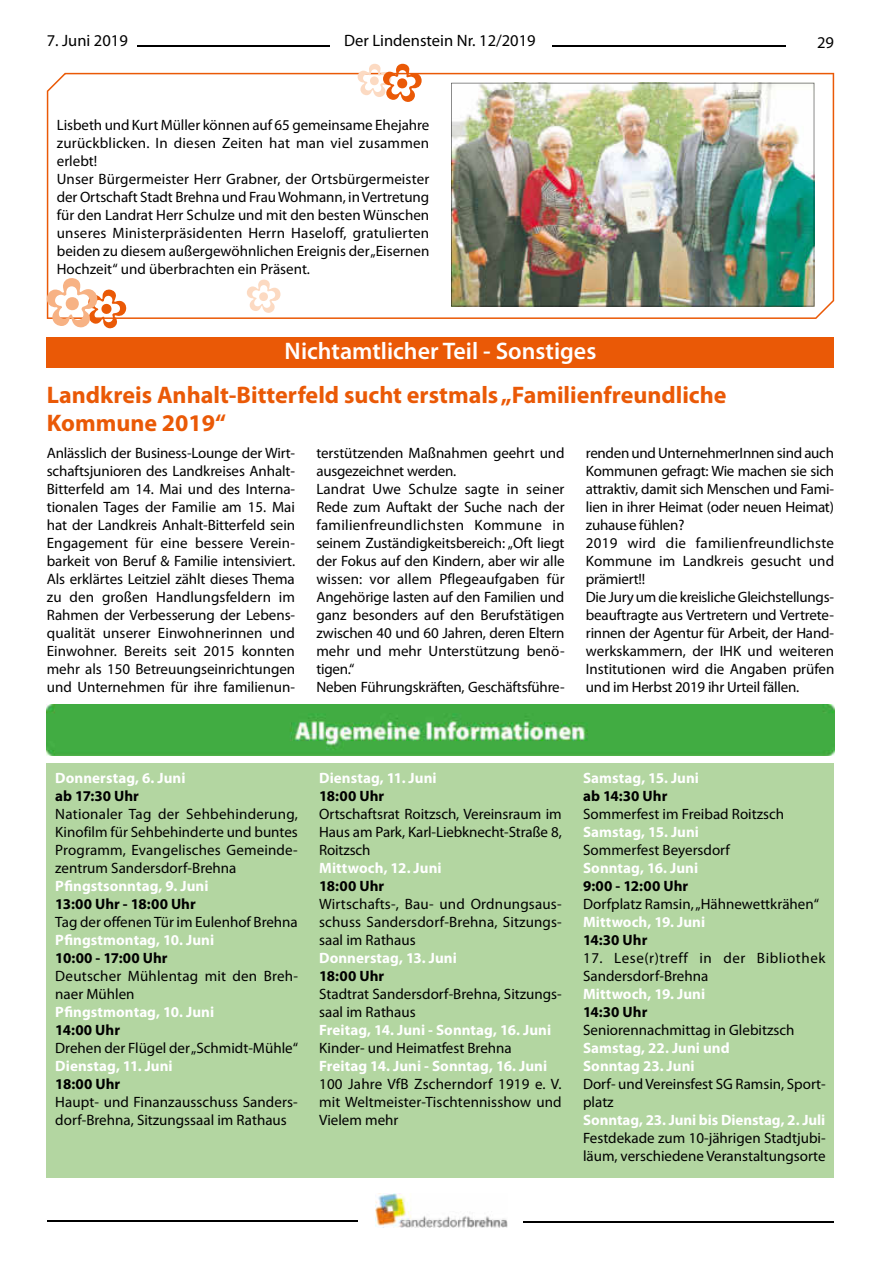
<style>
.page{position:relative;width:881px;height:1263px;background:#fff}
.page>*{position:absolute;margin:0;border:0;box-sizing:border-box;transform-origin:0 0}
.t1{font:24px/28.8px "Myriad Pro Bold 2";color:#ea5906}
.t2{font:600 24px "Myriad Pro";color:#fff}
.t3{font:16.5px "Myriad Pro";color:#000}
.t4{font:15px/18px "Myriad Pro";color:#000}
.t5{font:15px/18px "Myriad Pro Bold 2";letter-spacing:.005em;color:#fff}
.t6{font:15px "Myriad Pro Bold 2";color:#000}
.t7{font:15px/18px "Myriad Pro";letter-spacing:.04em;color:#000}
</style>
<div class="page">
<hr style="left:47px;top:45px;width:282px;height:2px;background:#000">
<div style="left:47px;top:33px;width:89px;height:15px;background:#fff"></div>
<hr style="left:552px;top:45px;width:233px;height:1px;background:#000">
<hr style="left:47px;top:1220px;width:310px;height:2px;background:#000">
<hr style="left:523px;top:1221px;width:310px;height:1px;background:#000">
<img style="left:375px;top:1193px;width:132px;height:35px">
<div style="left:47px;top:337px;width:786px;height:30px;background:#ea5906"></div>
<div style="left:47px;top:338px;width:786px;height:30px;background:#ea5906"></div>
<img style="left:47px;top:73px;width:786px;height:246px">
<svg style="left:247px;top:280px;width:33px;height:33px"></svg>
<svg style="left:357px;top:64px;width:64px;height:38px"></svg>
<svg style="left:46px;top:278px;width:81px;height:51px"></svg>
<img style="left:47px;top:705px;width:786px;height:51px">
<div style="left:47px;top:763px;width:786px;height:415px;background:#b3d6a1"></div>
<p class="t3" style="left:47px;top:30px;width:82px">7. Juni 2019</p>
<p class="t3" style="left:344px;top:31px;width:193px">Der Lindenstein Nr. 12/2019</p>
<p class="t3" style="left:816px;top:32px;width:18px">29</p>
<p class="t4" style="left:57px;top:116px;width:374px">Lisbeth und Kurt Müller können auf 65 gemeinsame Ehejahre zurückblicken. In diesen Zeiten hat man viel zusammen erlebt!<br>Unser Bürgermeister Herr Grabner, der Ortsbürgermeister der Ortschaft Stadt Brehna und Frau Wohmann, in Vertretung für den Landrat Herr Schulze und mit den besten Wünschen unseres Ministerpräsidenten Herrn Haseloff, gratulierten beiden zu diesem außergewöhnlichen Ereignis der „Eisernen Hochzeit“ und überbrachten ein Präsent.</p>
<h1 class="t2" style="left:284px;top:335px;width:313px">Nichtamtlicher Teil - Sonstiges</h1>
<h1 class="t1" style="left:47px;top:379px;width:681px">Landkreis Anhalt-Bitterfeld sucht erstmals „Familienfreundliche<br>Kommune 2019“</h1>
<p class="t4" style="left:47px;top:444px;width:250px;text-align:justify">Anlässlich der Business-Lounge der Wirt&shy;schaftsjunioren des Landkreises Anhalt-Bitterfeld am 14. Mai und des Interna&shy;tionalen Tages der Familie am 15. Mai hat der Landkreis Anhalt-Bitterfeld sein Engagement für eine bessere Verein&shy;barkeit von Beruf &amp; Familie intensiviert.<br>Als erklärtes Leitziel zählt dieses Thema zu den großen Handlungsfeldern im Rahmen der Verbesserung der Lebens&shy;qualität unserer Einwohnerinnen und Einwohner. Bereits seit 2015 konnten mehr als 150 Betreuungseinrichtungen und Unternehmen für ihre familienun-</p>
<p class="t4" style="left:316px;top:444px;width:250px">terstützenden Maßnahmen geehrt und ausgezeichnet werden.<br>Landrat Uwe Schulze sagte in seiner Rede zum Auftakt der Suche nach der familienfreundlichsten Kommune in seinem Zuständigkeitsbereich: „Oft liegt der Fokus auf den Kindern, aber wir alle wissen: vor allem Pflegeaufgaben für Angehörige lasten auf den Familien und ganz besonders auf den Berufstätigen zwischen 40 und 60 Jahren, deren Eltern mehr und mehr Unterstützung benö&shy;tigen.“<br>Neben Führungskräften, Geschäftsführe-</p>
<p class="t4" style="left:585px;top:444px;width:250px">renden und UnternehmerInnen sind auch Kommunen gefragt: Wie machen sie sich attraktiv, damit sich Menschen und Fami&shy;lien in ihrer Heimat (oder neuen Heimat) zuhause fühlen?<br>2019 wird die familienfreundlichste Kommune im Landkreis gesucht und prämiert!!<br>Die Jury um die kreisliche Gleichstellungs&shy;beauftragte aus Vertretern und Vertrete&shy;rinnen der Agentur für Arbeit, der Hand&shy;werkskammern, der IHK und weiteren Institutionen wird die Angaben prüfen und im Herbst 2019 ihr Urteil fällen.</p>
<p class="t5" style="left:55px;top:768px;width:132px">Donnerstag, 6. Juni</p>
<p class="t6" style="left:55px;top:786px;width:85px">ab 17:30 Uhr</p>
<p class="t4" style="left:55px;top:805px;width:244px;text-align:justify">Nationaler Tag der Sehbehinderung, Kinofilm für Sehbehinderte und buntes Programm, Evangelisches Gemeinde&shy;zentrum Sandersdorf-Brehna</p>
<p class="t5" style="left:55px;top:876px;width:155px">Pfingstsonntag, 9. Juni</p>
<p class="t6" style="left:55px;top:894px;width:142px">13:00 Uhr - 18:00 Uhr</p>
<p class="t4" style="left:55px;top:913px;width:244px">Tag der offenen Tür im Eulenhof Brehna</p>
<p class="t5" style="left:55px;top:930px;width:160px">Pfingstmontag, 10. Juni</p>
<p class="t6" style="left:55px;top:948px;width:114px">10:00 - 17:00 Uhr</p>
<p class="t4" style="left:55px;top:967px;width:244px">Deutscher Mühlentag mit den Breh&shy;naer Mühlen</p>
<p class="t5" style="left:55px;top:1002px;width:160px">Pfingstmontag, 10. Juni</p>
<p class="t6" style="left:55px;top:1020px;width:66px">14:00 Uhr</p>
<p class="t4" style="left:55px;top:1039px;width:244px">Drehen der Flügel der „Schmidt-Mühle“</p>
<p class="t5" style="left:55px;top:1056px;width:119px">Dienstag, 11. Juni</p>
<p class="t6" style="left:55px;top:1074px;width:66px">18:00 Uhr</p>
<p class="t4" style="left:55px;top:1093px;width:244px">Haupt- und Finanzausschuss Sanders&shy;dorf-Brehna, Sitzungssaal im Rathaus</p>
<p class="t5" style="left:319px;top:768px;width:119px">Dienstag, 11. Juni</p>
<p class="t6" style="left:319px;top:786px;width:66px">18:00 Uhr</p>
<p class="t4" style="left:319px;top:805px;width:244px;text-align:justify">Ortschaftsrat Roitzsch, Vereinsraum im Haus am Park, Karl-Liebknecht-Straße 8, Roitzsch</p>
<p class="t5" style="left:319px;top:858px;width:124px">Mittwoch, 12. Juni</p>
<p class="t6" style="left:319px;top:876px;width:66px">18:00 Uhr</p>
<p class="t4" style="left:319px;top:895px;width:244px;text-align:justify">Wirtschafts-, Bau- und Ordnungsaus&shy;schuss Sandersdorf-Brehna, Sitzungs&shy;saal im Rathaus</p>
<p class="t5" style="left:319px;top:948px;width:139px">Donnerstag, 13. Juni</p>
<p class="t6" style="left:319px;top:966px;width:66px">18:00 Uhr</p>
<p class="t4" style="left:319px;top:985px;width:244px">Stadtrat Sandersdorf-Brehna, Sitzungs&shy;saal im Rathaus</p>
<p class="t5" style="left:319px;top:1020px;width:233px">Freitag, 14. Juni - Sonntag, 16. Juni</p>
<p class="t4" style="left:319px;top:1039px;width:194px">Kinder- und Heimatfest Brehna</p>
<p class="t5" style="left:319px;top:1056px;width:229px">Freitag 14. Juni - Sonntag, 16. Juni</p>
<p class="t4" style="left:319px;top:1075px;width:244px;text-align:justify">100 Jahre VfB Zscherndorf 1919 e. V. mit Weltmeister-Tischtennisshow und Vielem mehr</p>
<p class="t5" style="left:583px;top:768px;width:117px">Samstag, 15. Juni</p>
<p class="t6" style="left:583px;top:786px;width:86px">ab 14:30 Uhr</p>
<p class="t4" style="left:583px;top:805px;width:202px">Sommerfest im Freibad Roitzsch</p>
<p class="t5" style="left:583px;top:822px;width:117px">Samstag, 15. Juni</p>
<p class="t4" style="left:583px;top:841px;width:148px">Sommerfest Beyersdorf</p>
<p class="t5" style="left:583px;top:858px;width:116px">Sonntag, 16. Juni</p>
<p class="t6" style="left:583px;top:876px;width:107px">9:00 - 12:00 Uhr</p>
<p class="t4" style="left:583px;top:895px;width:237px">Dorfplatz Ramsin, „Hähnewettkrähen“</p>
<p class="t5" style="left:583px;top:912px;width:123px">Mittwoch, 19. Juni</p>
<p class="t6" style="left:583px;top:930px;width:66px">14:30 Uhr</p>
<p class="t7" style="left:583px;top:949px;width:244px">17. Lese(r)treff in der Bibliothek<br>Sandersdorf-Brehna</p>
<p class="t5" style="left:583px;top:984px;width:123px">Mittwoch, 19. Juni</p>
<p class="t6" style="left:583px;top:1002px;width:66px">14:30 Uhr</p>
<p class="t4" style="left:583px;top:1021px;width:213px">Seniorennachmittag in Glebitzsch</p>
<p class="t5" style="left:583px;top:1038px;width:148px">Samstag, 22. Juni und<br>Sonntag 23. Juni</p>
<p class="t4" style="left:583px;top:1075px;width:244px">Dorf- und Vereinsfest SG Ramsin, Sport&shy;platz</p>
<p class="t5" style="left:583px;top:1110px;width:244px">Sonntag, 23. Juni bis Dienstag, 2. Juli</p>
<p class="t4" style="left:583px;top:1129px;width:244px">Festdekade zum 10-jährigen Stadtjubi&shy;läum, verschiedene Veranstaltungsorte</p>
</div>
